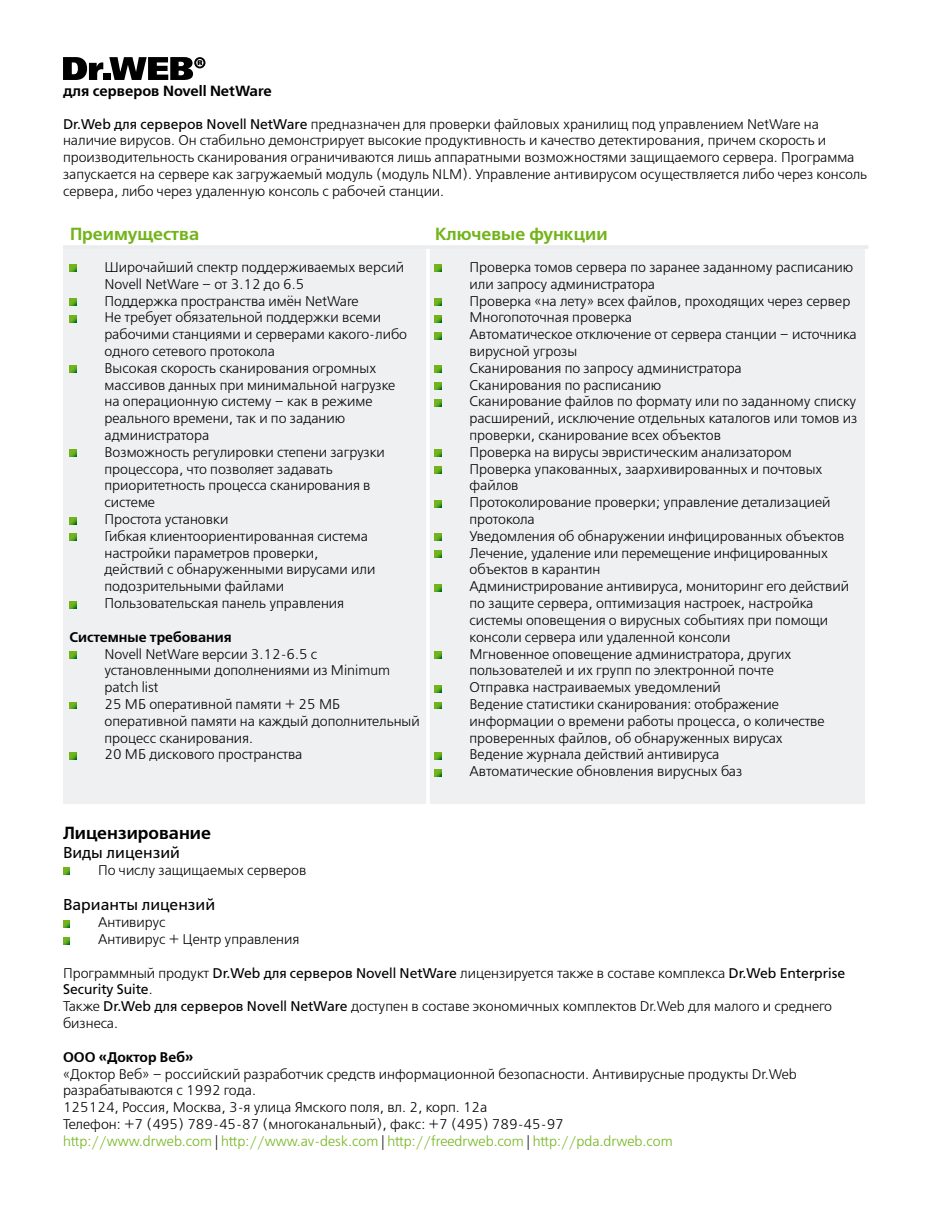
<style>
.page{position:relative;width:943px;height:1206px;background:#fff}
.page>*{position:absolute;margin:0;border:0;box-sizing:border-box;transform-origin:0 0}
.t1{font:17.5px "Free Set Demi Bold C";color:#72b41a}
.t2{font:17.5px "Free Set Demi Bold C";color:#000}
.t3{font:15.75px "Free Set C";color:#000}
.t4{font:14.7px "Free Set Demi Bold C";color:#000}
.t5{font:14px/16.8px "Free Set Light C";color:#000}
.t6{font:14px "Free Set Demi Bold C";color:#000}
.t7{font:14px "Free Set C";color:#000}
.s1{font-family:"Free Set C"}
.s2{font-family:"Free Set Light C"}
.s3{color:#72b41a}
</style>
<div class="page">
<div style="left:63px;top:249px;width:802px;height:555px;background:#eff0f1"></div>
<hr style="left:426px;top:249px;width:4px;height:555px;background:#fff">
<hr style="left:63px;top:245px;width:365px;height:4px;background:#ebeced">
<hr style="left:428px;top:245px;width:440px;height:4px;background:#ebeced">
<svg style="left:69px;top:265px;width:7px;height:7px"></svg>
<svg style="left:69px;top:298px;width:7px;height:7px"></svg>
<svg style="left:69px;top:315px;width:7px;height:7px"></svg>
<svg style="left:69px;top:366px;width:7px;height:7px"></svg>
<svg style="left:69px;top:450px;width:7px;height:7px"></svg>
<svg style="left:69px;top:517px;width:7px;height:7px"></svg>
<svg style="left:69px;top:534px;width:7px;height:7px"></svg>
<svg style="left:69px;top:601px;width:7px;height:7px"></svg>
<svg style="left:69px;top:651px;width:7px;height:7px"></svg>
<svg style="left:69px;top:702px;width:7px;height:7px"></svg>
<svg style="left:69px;top:752px;width:7px;height:7px"></svg>
<svg style="left:434px;top:265px;width:7px;height:7px"></svg>
<svg style="left:434px;top:298px;width:7px;height:7px"></svg>
<svg style="left:434px;top:315px;width:7px;height:7px"></svg>
<svg style="left:434px;top:332px;width:7px;height:7px"></svg>
<svg style="left:434px;top:366px;width:7px;height:7px"></svg>
<svg style="left:434px;top:382px;width:7px;height:7px"></svg>
<svg style="left:434px;top:399px;width:7px;height:7px"></svg>
<svg style="left:434px;top:450px;width:7px;height:7px"></svg>
<svg style="left:434px;top:466px;width:7px;height:7px"></svg>
<svg style="left:434px;top:500px;width:7px;height:7px"></svg>
<svg style="left:434px;top:534px;width:7px;height:7px"></svg>
<svg style="left:434px;top:550px;width:7px;height:7px"></svg>
<svg style="left:434px;top:584px;width:7px;height:7px"></svg>
<svg style="left:434px;top:651px;width:7px;height:7px"></svg>
<svg style="left:434px;top:685px;width:7px;height:7px"></svg>
<svg style="left:434px;top:702px;width:7px;height:7px"></svg>
<svg style="left:434px;top:752px;width:7px;height:7px"></svg>
<svg style="left:434px;top:769px;width:7px;height:7px"></svg>
<svg style="left:63px;top:867px;width:7px;height:7px"></svg>
<svg style="left:63px;top:920px;width:7px;height:7px"></svg>
<svg style="left:63px;top:937px;width:7px;height:7px"></svg>
<svg style="left:63px;top:57px;width:40px;height:23px"></svg>
<div style="left:103px;top:74px;width:7px;height:6px;background:#000"></div>
<svg style="left:109px;top:57px;width:96px;height:23px"></svg>
<p class="t4" style="left:63px;top:83px;width:210px">для серверов Novell NetWare</p>
<p class="t5" style="left:63px;top:116px;width:805px"><span class="s1">Dr.Web для серверов Novell NetWare</span> предназначен для проверки файловых хранилищ под управлением NetWare на наличие вирусов. Он стабильно демонстрирует высокие продуктивность и качество детектирования, причем скорость и производительность сканирования ограничиваются лишь аппаратными возможностями защищаемого сервера. Программа запускается на сервере как загружаемый модуль (модуль NLM). Управление антивирусом осуществляется либо через консоль сервера, либо через удаленную консоль с рабочей станции.</p>
<p class="t1" style="left:70px;top:224px;width:131px">Преимущества</p>
<p class="t1" style="left:435px;top:224px;width:174px">Ключевые функции</p>
<p class="t5" style="left:104px;top:259px;width:304px">Широчайший спектр поддерживаемых версий Novell NetWare – от 3.12 до 6.5<br>Поддержка пространства имён NetWare<br>Не требует обязательной поддержки всеми рабочими станциями и серверами какого-либо одного сетевого протокола<br>Высокая скорость сканирования огромных массивов данных при минимальной нагрузке на операционную систему – как в режиме реального времени, так и по заданию администратора<br>Возможность регулировки степени загрузки процессора, что позволяет задавать приоритетность процесса сканирования в системе<br>Простота установки<br>Гибкая клиентоориентированная система настройки параметров проверки,<br>действий с обнаруженными вирусами или подозрительными файлами<br>Пользовательская панель управления</p>
<p class="t6" style="left:69px;top:629px;width:164px">Системные требования</p>
<p class="t5" style="left:104px;top:646px;width:317px">Novell NetWare версии 3.12-6.5 с установленными дополнениями из Minimum patch list<br>25 МБ оперативной памяти + 25 МБ оперативной памяти на каждый дополнительный процесс сканирования.<br>20 МБ дискового пространства</p>
<p class="t5" style="left:469px;top:259px;width:389px">Проверка томов сервера по заранее заданному расписанию или запросу администратора<br>Проверка «на лету» всех файлов, проходящих через сервер Многопоточная проверка<br>Автоматическое отключение от сервера станции – источника вирусной угрозы<br>Сканирования по запросу администратора<br>Сканирования по расписанию<br>Сканирование файлов по формату или по заданному списку расширений, исключение отдельных каталогов или томов из проверки, сканирование всех объектов<br>Проверка на вирусы эвристическим анализатором<br>Проверка упакованных, заархивированных и почтовых файлов<br>Протоколирование проверки; управление детализацией протокола<br>Уведомления об обнаружении инфицированных объектов Лечение, удаление или перемещение инфицированных объектов в карантин<br>Администрирование антивируса, мониторинг его действий по защите сервера, оптимизация настроек, настройка системы оповещения о вирусных событиях при помощи консоли сервера или удаленной консоли<br>Мгновенное оповещение администратора, других пользователей и их групп по электронной почте<br>Отправка настраиваемых уведомлений<br>Ведение статистики сканирования: отображение информации о времени работы процесса, о количестве проверенных файлов, об обнаруженных вирусах<br>Ведение журнала действий антивируса<br>Автоматические обновления вирусных баз</p>
<p class="t2" style="left:63px;top:823px;width:149px">Лицензирование</p>
<p class="t3" style="left:63px;top:843px;width:118px">Виды лицензий</p>
<p class="t5" style="left:98px;top:862px;width:210px">По числу защищаемых серверов</p>
<p class="t3" style="left:63px;top:896px;width:154px">Варианты лицензий</p>
<p class="t5" style="left:98px;top:914px;width:203px">Антивирус<br>Антивирус + Центр управления</p>
<p class="t5" style="left:63px;top:965px;width:783px">Программный продукт <span class="s1">Dr.Web для серверов Novell NetWare</span> лицензируется также в составе комплекса <span class="s1">Dr.Web Enterprise</span></p>
<p class="t7" style="left:63px;top:982px;width:91px">Security Suite<span class="s2">.</span></p>
<p class="t5" style="left:63px;top:998px;width:770px">Также <span class="s1">Dr.Web для серверов Novell NetWare</span> доступен в составе экономичных комплектов Dr.Web для малого и среднего бизнеса.</p>
<p class="t6" style="left:63px;top:1048px;width:132px">ООО «Доктор Веб»</p>
<p class="t5" style="left:63px;top:1065px;width:735px">«Доктор Веб» – российский разработчик средств информационной безопасности. Антивирусные продукты Dr.Web разрабатываются с 1992 года.<br>125124, Россия, Москва, 3-я улица Ямского поля, вл. 2, корп. 12а<br>Телефон: +7 (495) 789-45-87 (многоканальный), факс: +7 (495) 789-45-97<br><span class="s3">http://www.drweb.com</span> | <span class="s3">http://www.av-desk.com</span> | <span class="s3">http://freedrweb.com</span> | <span class="s3">http://pda.drweb.com</span></p>
</div>
